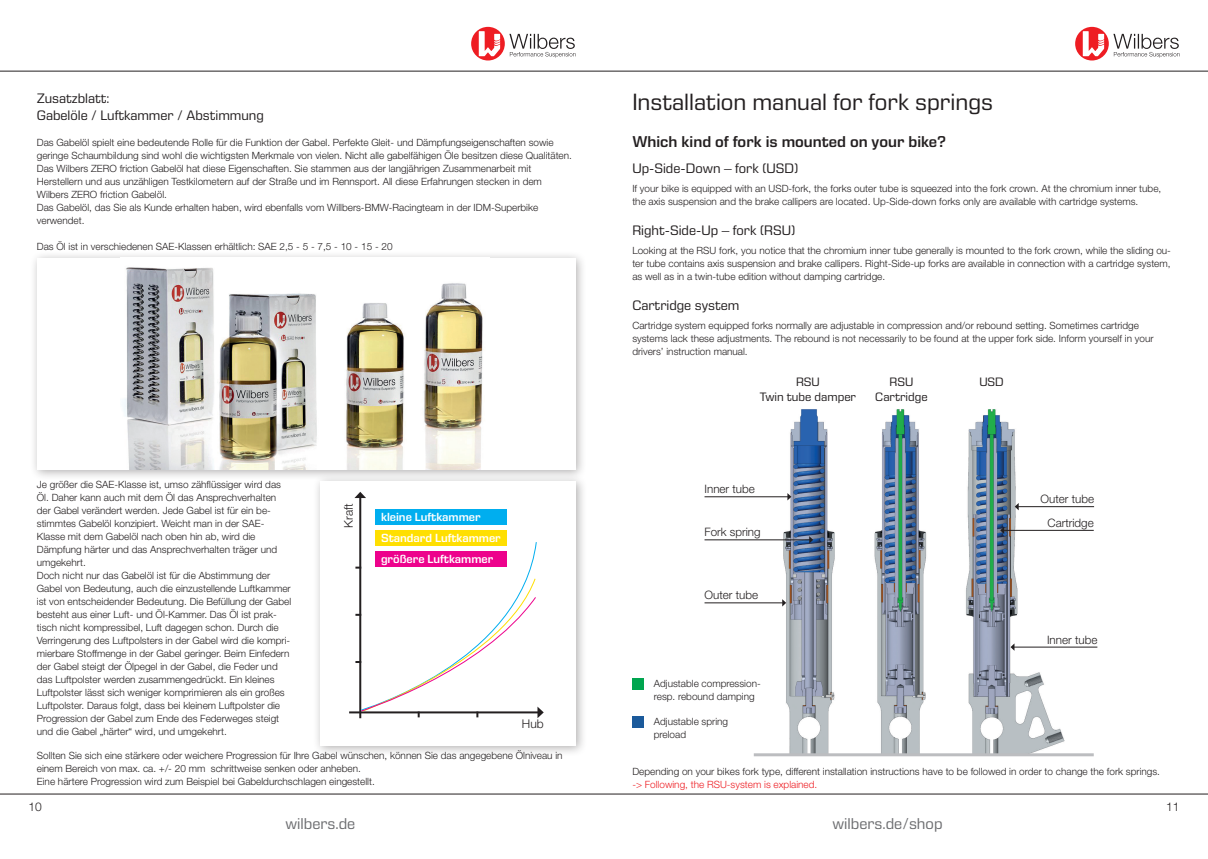
<style>
.page{position:relative;width:1208px;height:859px;background:#fff}
.page>*{position:absolute;margin:0;border:0;box-sizing:border-box;transform-origin:0 0}
.t1{font:24px "Eurostile Next LT Pro";color:#231f20}
.t2{font:600 16px "Eurostile Next LT Pro";color:#231f20}
.t3{font:16px "Eurostile Next LT Pro";color:#6c6d70}
.t4{font:14px/16.8px "Eurostile Next LT Pro";color:#231f20}
.t5{font:12.4px/14.9px "Eurostile Next LT Pro";color:#231f20;text-align:center}
.t6{font:600 12px/20.7px "Eurostile Next LT Pro";color:#fff}
.t7{font:300 12px "Helvetica Neue LT Pro";color:#231f20}
.t8{font:300 11.6px/23.7px "Helvetica Neue LT Pro";color:#231f20;text-align:center}
.t9{font:300 10px/13px "Helvetica Neue LT Pro";color:#231f20}
.t10{font:300 10px "Helvetica Neue LT Pro";color:#ee1d23}
</style>
<div class="page">
<hr style="left:0;top:71px;width:1208px;height:1px;background:#231f20">
<hr style="left:0;top:794px;width:1208px;height:1px;background:#231f20">
<svg style="left:471px;top:27px;width:34px;height:34px"></svg>
<svg style="left:479px;top:31px;width:21px;height:25px"></svg>
<svg style="left:509px;top:34px;width:66px;height:24px"></svg>
<svg style="left:1075px;top:27px;width:33px;height:34px"></svg>
<svg style="left:1082px;top:31px;width:22px;height:25px"></svg>
<svg style="left:1113px;top:34px;width:66px;height:24px"></svg>
<img style="left:733px;top:409px;width:363px;height:346px">
<hr style="left:704px;top:496px;width:84px;height:1px;background:#231f20">
<svg style="left:787px;top:493px;width:4px;height:7px"></svg>
<hr style="left:704px;top:603px;width:78px;height:1px;background:#231f20">
<svg style="left:782px;top:599px;width:4px;height:7px"></svg>
<hr style="left:704px;top:539px;width:105px;height:1px;background:#231f20">
<svg style="left:809px;top:536px;width:4px;height:7px"></svg>
<hr style="left:1018px;top:506px;width:76px;height:1px;background:#231f20">
<svg style="left:1014px;top:503px;width:4px;height:7px"></svg>
<hr style="left:1003px;top:530px;width:90px;height:1px;background:#231f20">
<svg style="left:1000px;top:527px;width:4px;height:7px"></svg>
<hr style="left:1014px;top:647px;width:83px;height:1px;background:#231f20">
<svg style="left:1010px;top:643px;width:4px;height:8px"></svg>
<div style="left:632px;top:679px;width:11px;height:11px;background:#00a54f"></div>
<div style="left:632px;top:716px;width:11px;height:12px;background:#1b5a9b"></div>
<hr style="left:754px;top:753px;width:339px;height:3px;background:#bcbdc0">
<div style="left:29px;top:250px;width:558px;height:231px;background:#231f20;opacity:.35"></div>
<div style="left:37px;top:258px;width:538px;height:211px;background:#fff"></div>
<img style="left:122px;top:267px;width:361px;height:202px">
<div style="left:313px;top:474px;width:274px;height:283px;background:#231f20;opacity:.35"></div>
<div style="left:320px;top:481px;width:255px;height:264px;background:#fff"></div>
<hr style="left:359px;top:496px;width:2px;height:222px;background:#231f20">
<svg style="left:354px;top:492px;width:12px;height:6px"></svg>
<hr style="left:349px;top:711px;width:190px;height:2px;background:#231f20">
<div style="left:375px;top:509px;width:131px;height:16px;background:#00aeef"></div>
<div style="left:375px;top:530px;width:131px;height:16px;background:#ffdf01"></div>
<svg style="left:355px;top:541px;width:189px;height:177px"></svg>
<h3 class="t4" style="left:37px;top:90px;width:229px">Zusatzblatt:<br>Gabelöle / Luftkammer / Abstimmung</h3>
<p class="t9" style="left:37px;top:136px;width:536px">Das Gabelöl spielt eine bedeutende Rolle für die Funktion der Gabel. Perfekte Gleit- und Dämpfungseigenschaften sowie geringe Schaumbildung sind wohl die wichtigsten Merkmale von vielen. Nicht alle gabelfähigen Öle besitzen diese Qualitäten.<br>Das Wilbers ZERO friction Gabelöl hat diese Eigenschaften. Sie stammen aus der langjährigen Zusammenarbeit mit Herstellern und aus unzähligen Testkilometern auf der Straße und im Rennsport. All diese Erfahrungen stecken in dem Wilbers ZERO friction Gabelöl.<br>Das Gabelöl, das Sie als Kunde erhalten haben, wird ebenfalls vom Willbers-BMW-Racingteam in der IDM-Superbike verwendet.</p>
<p class="t9" style="left:37px;top:240px;width:357px">Das Öl ist in verschiedenen SAE-Klassen erhältlich: SAE 2,5 - 5 - 7,5 - 10 - 15 - 20</p>
<p class="t9" style="left:37px;top:478px;width:256px">Je größer die SAE-Klasse ist, umso zähflüssiger wird das Öl. Daher kann auch mit dem Öl das Ansprechverhalten der Gabel verändert werden. Jede Gabel ist für ein be&shy;stimmtes Gabelöl konzipiert. Weicht man in der SAE-Klasse mit dem Gabelöl nach oben hin ab, wird die Dämpfung härter und das Ansprechverhalten träger und umgekehrt.<br>Doch nicht nur das Gabelöl ist für die Abstimmung der Gabel von Bedeutung, auch die einzustellende Luftkammer ist von entscheidender Bedeutung. Die Befüllung der Gabel besteht aus einer Luft- und Öl-Kammer. Das Öl ist prak&shy;tisch nicht kompressibel, Luft dagegen schon. Durch die Verringerung des Luftpolsters in der Gabel wird die kompri&shy;mierbare Stoffmenge in der Gabel geringer. Beim Einfedern der Gabel steigt der Ölpegel in der Gabel, die Feder und das Luftpolster werden zusammengedrückt. Ein kleines Luftpolster lässt sich weniger komprimieren als ein großes Luftpolster. Daraus folgt, dass bei kleinem Luftpolster die Progression der Gabel zum Ende des Federweges steigt und die Gabel „härter“ wird, und umgekehrt.</p>
<p class="t9" style="left:37px;top:749px;width:527px">Sollten Sie sich eine stärkere oder weichere Progression für Ihre Gabel wünschen, können Sie das angegebene Ölniveau in einem Bereich von max. ca. +/- 20 mm schrittweise senken oder anheben.<br>Eine härtere Progression wird zum Beispiel bei Gabeldurchschlagen eingestellt.</p>
<p class="t7" style="left:341px;top:528px;width:26px;rotate:-90deg">Kraft</p>
<p class="t6" style="left:381px;top:507px;width:121px">kleine Luftkammer<br>Standard Luftkammer größere Luftkammer</p>
<p class="t7" style="left:522px;top:717px;width:23px">Hub</p>
<h1 class="t1" style="left:632px;top:89px;width:362px">Installation manual for fork springs</h1>
<h2 class="t2" style="left:632px;top:133px;width:315px">Which kind of fork is mounted on your bike?</h2>
<h3 class="t4" style="left:632px;top:160px;width:168px">Up-Side-Down – fork (USD)</h3>
<p class="t9" style="left:632px;top:182px;width:530px">If your bike is equipped with an USD-fork, the forks outer tube is squeezed into the fork crown. At the chromium inner tube, the axis suspension and the brake callipers are located. Up-Side-down forks only are available with cartridge systems.</p>
<h3 class="t4" style="left:632px;top:222px;width:164px">Right-Side-Up – fork (RSU)</h3>
<p class="t9" style="left:632px;top:244px;width:540px;text-align:justify">Looking at the RSU fork, you notice that the chromium inner tube generally is mounted to the fork crown, while the sliding ou&shy;ter tube contains axis suspension and brake callipers. Right-Side-up forks are available in connection with a cartridge system, as well as in a twin-tube edition without damping cartridge.</p>
<h3 class="t4" style="left:632px;top:297px;width:109px">Cartridge system</h3>
<p class="t9" style="left:632px;top:318px;width:522px">Cartridge system equipped forks normally are adjustable in compression and/or rebound setting. Sometimes cartridge systems lack these adjustments. The rebound is not necessarily to be found at the upper fork side. Inform yourself in your drivers’ instruction manual.</p>
<p class="t5" style="left:760px;top:374px;width:98px">RSU<br>Twin tube damper</p>
<p class="t5" style="left:875px;top:374px;width:54px">RSU<br>Cartridge</p>
<p class="t5" style="left:979px;top:374px;width:26px">USD</p>
<p class="t8" style="left:704px;top:477px;width:52px">Inner tube</p>
<p class="t8" style="left:704px;top:520px;width:58px">Fork spring</p>
<p class="t8" style="left:704px;top:583px;width:55px">Outer tube</p>
<p class="t9" style="left:654px;top:677px;width:108px">Adjustable compression&shy;resp. rebound damping</p>
<p class="t9" style="left:654px;top:715px;width:76px">Adjustable spring preload</p>
<p class="t8" style="left:1040px;top:487px;width:55px">Outer tube<br>Cartridge</p>
<p class="t8" style="left:1047px;top:627px;width:52px">Inner tube</p>
<p class="t9" style="left:632px;top:765px;width:529px">Depending on your bikes fork type, different installation instructions have to be followed in order to change the fork springs.</p>
<p class="t10" style="left:632px;top:779px;width:186px">-&gt; Following, the RSU-system is explained.</p>
<p class="t7" style="left:28px;top:799px;width:15px">10</p>
<p class="t7" style="left:1166px;top:799px;width:15px">11</p>
<h2 class="t3" style="left:285px;top:815px;width:71px">wilbers.de</h2>
<h2 class="t3" style="left:832px;top:815px;width:111px">wilbers.de/shop</h2>
</div>
